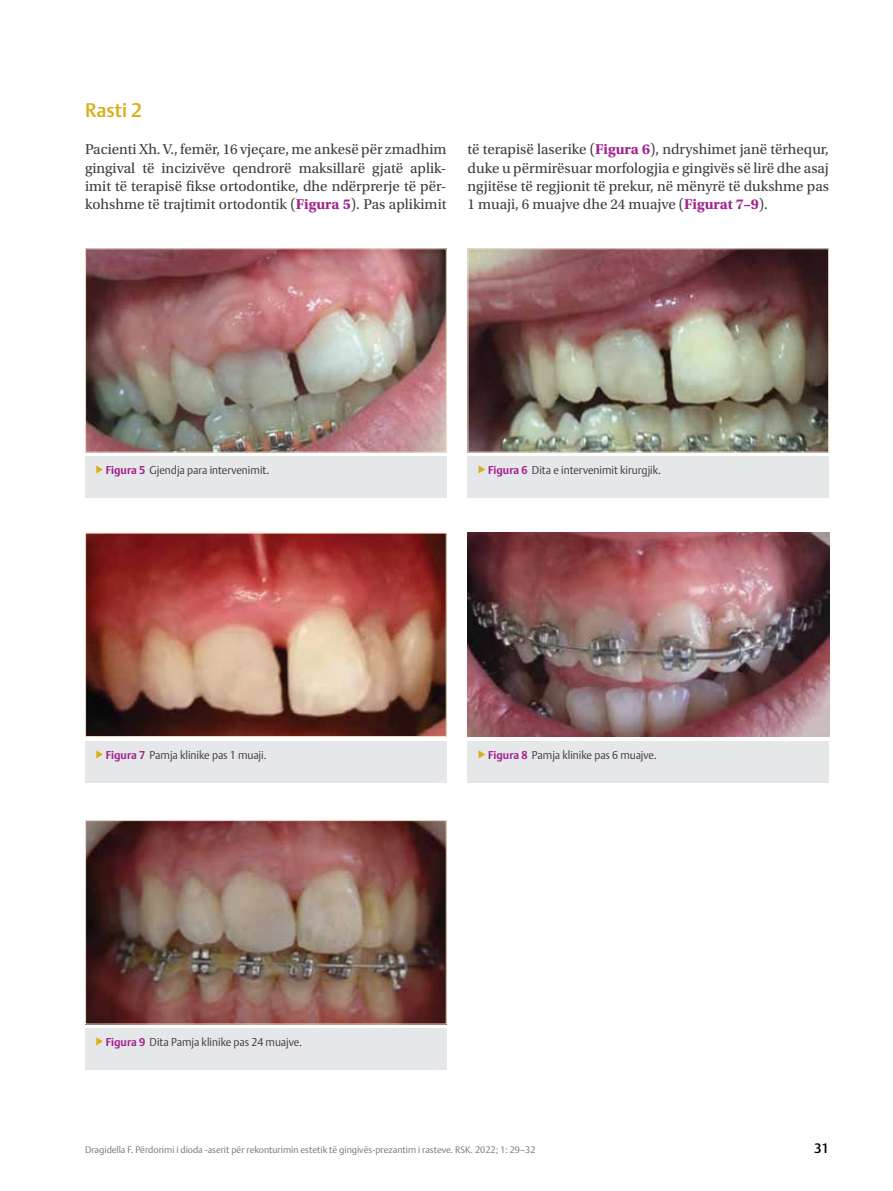
<style>
.page{position:relative;width:893px;height:1191px;background:#fff}
.page>*{position:absolute;margin:0;border:0;box-sizing:border-box;transform-origin:0 0}
.t1{font:500 19.5px "DTL Argo T";letter-spacing:-.005em;color:#dbad17}
.t2{font:15px/18.3px "Utopia Std";color:#3d3c3e;text-align:justify}
.t3{font:500 13.5px "DTL Argo T";color:#000}
.t4{font:300 11.25px "DTL Argo T";color:#3d3c3e;scale:.96 1}
.t5{font:300 9.3px "DTL Argo T";color:#757779}
.s1{font-weight:700;color:#a1238f}
</style>
<div class="page">
<div style="left:468px;top:740px;width:361px;height:42px;background:#e6e7e8"></div>
<div style="left:85px;top:456px;width:362px;height:42px;background:#e6e7e8"></div>
<img style="left:87px;top:250px;width:358px;height:200px">
<div style="left:85px;top:248px;width:362px;height:204px;border:1px solid #f2e1ca"></div>
<div style="left:468px;top:456px;width:361px;height:42px;background:#e6e7e8"></div>
<img style="left:470px;top:250px;width:357px;height:200px">
<div style="left:468px;top:248px;width:361px;height:204px;border:1px solid #f2e1ca"></div>
<div style="left:85px;top:1027px;width:362px;height:42px;background:#e6e7e8"></div>
<img style="left:87px;top:822px;width:358px;height:200px">
<div style="left:85px;top:820px;width:362px;height:204px;border:1px solid #f2e1ca"></div>
<div style="left:85px;top:740px;width:362px;height:42px;background:#e6e7e8"></div>
<img style="left:87px;top:535px;width:358px;height:200px">
<div style="left:85px;top:533px;width:362px;height:204px;border:1px solid #f2e1ca"></div>
<img style="left:468px;top:533px;width:361px;height:204px">
<h1 class="t1" style="left:85px;top:99px;width:58px">Rasti 2</h1>
<p class="t2" style="left:85px;top:140px;width:363px">Pacienti Xh. V., femër, 16 vjeçare, me ankesë për zmadhim gingival të incizivëve qendrorë maksillarë gjatë aplik&shy;imit të terapisë fikse ortodontike, dhe ndërprerje të për&shy;kohshme të trajtimit ortodontik (<span class="s1">Figura 5</span>). Pas aplikimit</p>
<p class="t2" style="left:468px;top:140px;width:363px">të terapisë laserike (<span class="s1">Figura 6</span>), ndryshimet janë tërhequr, duke u përmirësuar morfologjia e gingivës së lirë dhe asaj ngjitëse të regjionit të prekur, në mënyrë të dukshme pas 1 muaji, 6 muajve dhe 24 muajve (<span class="s1">Figurat 7–9</span>).</p>
<p class="t4" style="left:106px;top:463px;width:172px"><span class="s1">Figura 5</span> Gjendja para intervenimit.</p>
<p class="t4" style="left:488px;top:463px;width:182px"><span class="s1">Figura 6</span> Dita e intervenimit kirurgjik.</p>
<p class="t4" style="left:106px;top:748px;width:169px"><span class="s1">Figura 7</span> Pamja klinike pas 1 muaji.</p>
<p class="t4" style="left:106px;top:1035px;width:206px"><span class="s1">Figura 9</span> Dita Pamja klinike pas 24 muajve.</p>
<p class="t4" style="left:488px;top:748px;width:177px"><span class="s1">Figura 8</span> Pamja klinike pas 6 muajve.</p>
<p class="t5" style="left:85px;top:1143px;width:452px">Dragidella F. Përdorimi i dioda -aserit për rekonturimin estetik të gingivës-prezantim i rasteve. RSK. 2022; 1: 29–32</p>
<p class="t3" style="left:814px;top:1139px;width:17px">31</p>
</div>
